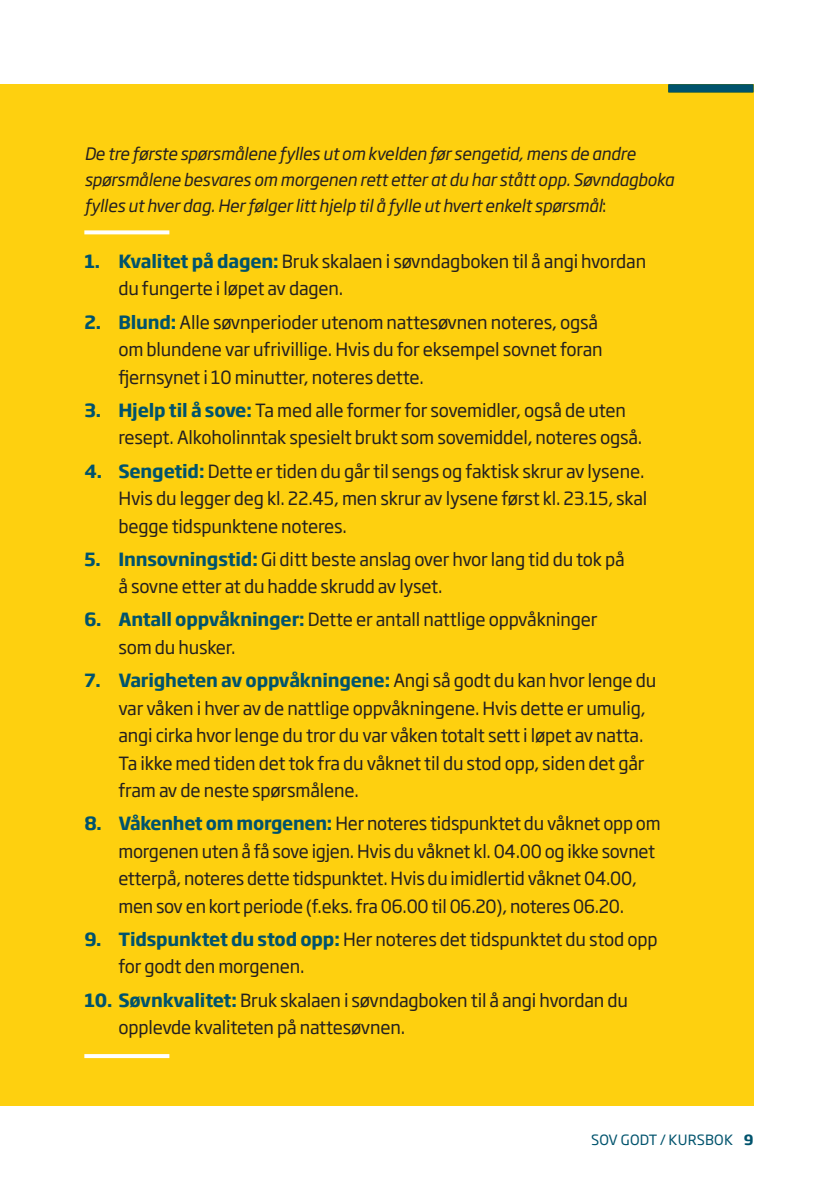
<style>
.page{position:relative;width:839px;height:1191px;background:#fff}
.page>*{position:absolute;margin:0;border:0;box-sizing:border-box;transform-origin:0 0}
._01_Brødtekst_søvnve{font:18px/27.6px "Soho Gothic Std";letter-spacing:-.01em;color:#231f20}
._01_Brødtekst_søvnve-2{font:italic 17px/26px "Soho Gothic Std";letter-spacing:-.01em;color:#231f20}
.t1{font:14px "Soho Gothic Std";letter-spacing:.015em;color:#00536d}
.s1{font-style:normal}
.s2{font-weight:700;color:#00536d}
.s3{font-weight:700}
</style>
<div class="page">
<div style="left:0;top:84px;width:753px;height:1021px;background:#fed00f"></div>
<div style="left:668px;top:84px;width:85px;height:8px;background:#00536d"></div>
<svg style="left:84px;top:230px;width:85px;height:4px"></svg>
<svg style="left:84px;top:1054px;width:85px;height:4px"></svg>
<p class="_01_Brødtekst_søvnve-2" style="left:84px;top:141px;width:591px">De tre første spørsmålene fylles ut om kvelden før sengetid, mens de andre spørsmålene besvares om morgenen rett etter at du har stått opp. Søvndagboka fylles ut hver dag. Her følger litt hjelp til å fylle ut hvert enkelt spørsmål<span class="s1">:</span></p>
<p class="_01_Brødtekst_søvnve" style="left:118px;top:248px;width:529px;text-indent:-34px"><span class="s2">1. Kvalitet på dagen:</span> Bruk skalaen i søvndagboken til å angi hvordan du fungerte i løpet av dagen.</p>
<p class="_01_Brødtekst_søvnve" style="left:118px;top:308px;width:486px;text-indent:-34px"><span class="s2">2. Blund:</span> Alle søvnperioder utenom nattesøvnen noteres, også om blundene var ufrivillige. Hvis du for eksempel sovnet foran fjernsynet i 10 minutter, noteres dette.</p>
<p class="_01_Brødtekst_søvnve" style="left:118px;top:397px;width:525px;text-indent:-34px"><span class="s2">3. Hjelp til å sove:</span> Ta med alle former for sovemidler, også de uten resept. Alkoholinntak spesielt brukt som sovemiddel, noteres også.</p>
<p class="_01_Brødtekst_søvnve" style="left:118px;top:457px;width:530px;text-indent:-34px"><span class="s2">4. Sengetid:</span> Dette er tiden du går til sengs og faktisk skrur av lysene.<br>Hvis du legger deg kl. 22.45, men skrur av lysene først kl. 23.15, skal begge tidspunktene noteres.</p>
<p class="_01_Brødtekst_søvnve" style="left:118px;top:545px;width:508px;text-indent:-34px"><span class="s2">5. Innsovningstid:</span> Gi ditt beste anslag over hvor lang tid du tok på å sovne etter at du hadde skrudd av lyset.</p>
<p class="_01_Brødtekst_søvnve" style="left:118px;top:606px;width:480px;text-indent:-34px"><span class="s2">6. Antall oppvåkninger:</span> Dette er antall nattlige oppvåkninger som du husker.</p>
<p class="_01_Brødtekst_søvnve" style="left:118px;top:667px;width:539px;text-indent:-34px"><span class="s2">7. Varigheten av oppvåkningene:</span> Angi så godt du kan hvor lenge du var våken i hver av de nattlige oppvåkningene. Hvis dette er umulig, angi cirka hvor lenge du tror du var våken totalt sett i løpet av natta.<br>Ta ikke med tiden det tok fra du våknet til du stod opp, siden det går fram av de neste spørsmålene.</p>
<p class="_01_Brødtekst_søvnve" style="left:118px;top:810px;width:544px;text-indent:-34px"><span class="s2">8. Våkenhet om morgenen:</span> Her noteres tidspunktet du våknet opp om morgenen uten å få sove igjen. Hvis du våknet kl. 04.00 og ikke sovnet etterpå, noteres dette tidspunktet. Hvis du imidlertid våknet 04.00, men sov en kort periode (f.eks. fra 06.00 til 06.20), noteres 06.20.</p>
<p class="_01_Brødtekst_søvnve" style="left:118px;top:926px;width:541px;text-indent:-34px"><span class="s2">9. Tidspunktet du stod opp:</span> Her noteres det tidspunktet du stod opp for godt den morgenen.</p>
<p class="_01_Brødtekst_søvnve" style="left:118px;top:986px;width:511px;text-indent:-34px"><span class="s2">10. Søvnkvalitet:</span> Bruk skalaen i søvndagboken til å angi hvordan du opplevde kvaliteten på nattesøvnen.</p>
<p class="t1" style="left:591px;top:1130px;width:164px">SOV GODT / KURSBOK <span class="s3">9</span></p>
</div>
